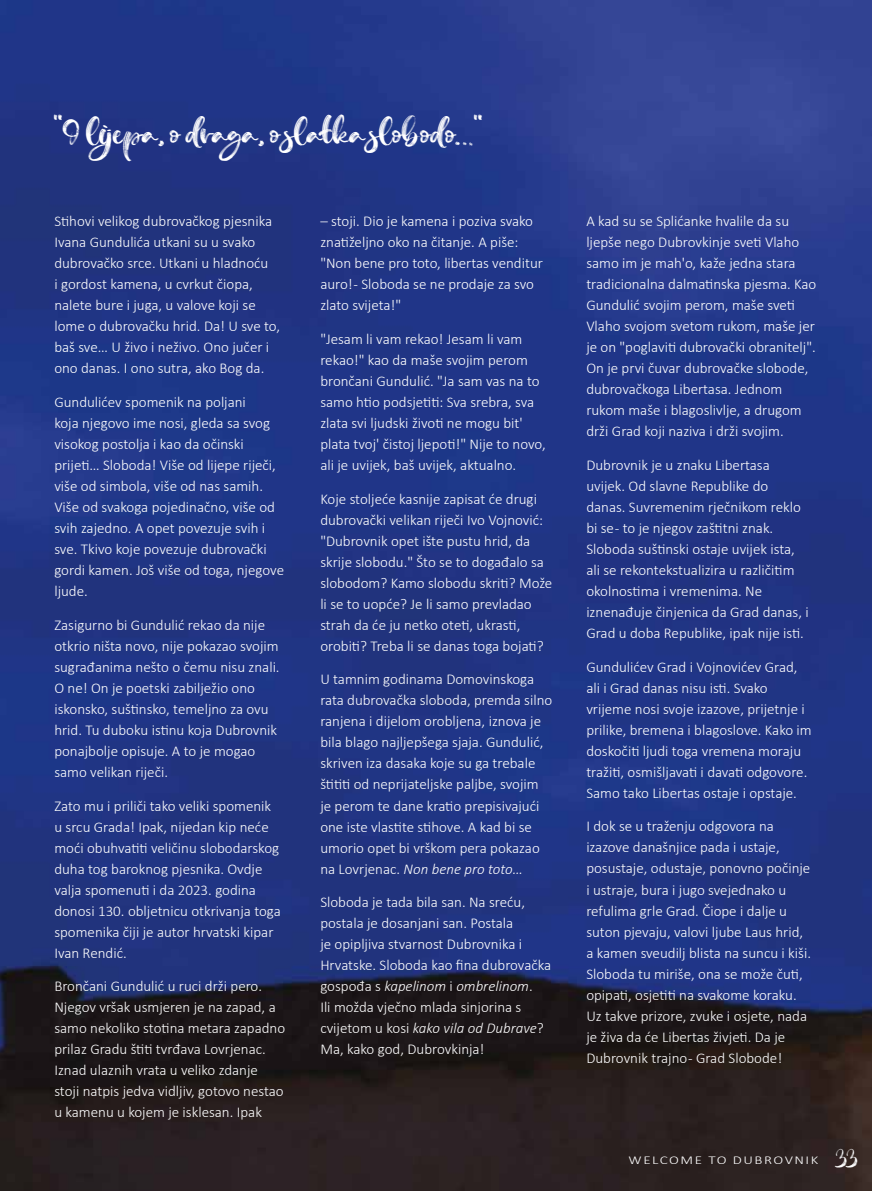
<style>
.page{position:relative;width:872px;height:1191px;background:#fff}
.page>*{position:absolute;margin:0;border:0;box-sizing:border-box;transform-origin:0 0}
.t1{font:36px "Mellina Nidda";color:#fff}
.t2{font:27px "Mellina Nidda";color:#fff}
.t3{font:300 15px/21px "Calibri";color:#fff}
.t4{font:300 12px "Calibri";letter-spacing:.1em;color:#fff;scale:1.25 1}
.s1{font-style:italic}
</style>
<div class="page">
<img style="left:0;top:0;width:872px;height:1191px">
<h1 class="t1" style="left:54px;top:110px;width:430px">"O lijepa, o draga, o slatka slobodo…"</h1>
<p class="t3" style="left:54px;top:210px;width:227px">Stihovi velikog dubrovačkog pjesnika Ivana Gundulića utkani su u svako dubrovačko srce. Utkani u hladnoću<br>i gordost kamena, u cvrkut čiopa, nalete bure i juga, u valove koji se lome o dubrovačku hrid. Da! U sve to, baš sve… U živo i neživo. Ono jučer i ono danas. I ono sutra, ako Bog da.</p>
<p class="t3" style="left:54px;top:391px;width:231px">Gundulićev spomenik na poljani<br>koja njegovo ime nosi, gleda sa svog visokog postolja i kao da očinski prijeti… Sloboda! Više od lijepe riječi, više od simbola, više od nas samih.<br>Više od svakoga pojedinačno, više od svih zajedno. A opet povezuje svih i sve. Tkivo koje povezuje dubrovački gordi kamen. Još više od toga, njegove ljude.</p>
<p class="t3" style="left:54px;top:614px;width:227px">Zasigurno bi Gundulić rekao da nije otkrio ništa novo, nije pokazao svojim sugrađanima nešto o čemu nisu znali.<br>O ne! On je poetski zabilježio ono iskonsko, suštinsko, temeljno za ovu hrid. Tu duboku istinu koja Dubrovnik ponajbolje opisuje. A to je mogao samo velikan riječi.</p>
<p class="t3" style="left:54px;top:795px;width:228px">Zato mu i priliči tako veliki spomenik u srcu Grada! Ipak, nijedan kip neće moći obuhvatiti veličinu slobodarskog duha tog baroknog pjesnika. Ovdje valja spomenuti i da 2023. godina donosi 130. obljetnicu otkrivanja toga spomenika čiji je autor hrvatski kipar Ivan Rendić.</p>
<p class="t3" style="left:54px;top:975px;width:232px">Brončani Gundulić u ruci drži pero.<br>Njegov vršak usmjeren je na zapad, a samo nekoliko stotina metara zapadno prilaz Gradu štiti tvrđava Lovrjenac.<br>Iznad ulaznih vrata u veliko zdanje stoji natpis jedva vidljiv, gotovo nestao u kamenu u kojem je isklesan. Ipak</p>
<p class="t3" style="left:320px;top:210px;width:224px">– stoji. Dio je kamena i poziva svako znatiželjno oko na čitanje. A piše: "Non bene pro toto, libertas venditur auro! - Sloboda se ne prodaje za svo zlato svijeta!"</p>
<p class="t3" style="left:320px;top:328px;width:227px">"Jesam li vam rekao! Jesam li vam rekao!" kao da maše svojim perom brončani Gundulić. "Ja sam vas na to samo htio podsjetiti: Sva srebra, sva zlata svi ljudski životi ne mogu bit' plata tvoj' čistoj ljepoti!" Nije to novo, ali je uvijek, baš uvijek, aktualno.</p>
<p class="t3" style="left:320px;top:488px;width:233px">Koje stoljeće kasnije zapisat će drugi dubrovački velikan riječi Ivo Vojnović: "Dubrovnik opet ište pustu hrid, da skrije slobodu." Što se to događalo sa slobodom? Kamo slobodu skriti? Može li se to uopće? Je li samo prevladao strah da će ju netko oteti, ukrasti, orobiti? Treba li se danas toga bojati?</p>
<p class="t3" style="left:320px;top:669px;width:233px">U tamnim godinama Domovinskoga rata dubrovačka sloboda, premda silno ranjena i dijelom orobljena, iznova je bila blago najljepšega sjaja. Gundulić, skriven iza dasaka koje su ga trebale štititi od neprijateljske paljbe, svojim je perom te dane kratio prepisivajući one iste vlastite stihove. A kad bi se umorio opet bi vrškom pera pokazao na Lovrjenac. <span class="s1">Non bene pro toto…</span></p>
<p class="t3" style="left:320px;top:891px;width:232px">Sloboda je tada bila san. Na sreću, postala je dosanjani san. Postala<br>je opipljiva stvarnost Dubrovnika i Hrvatske. Sloboda kao fina dubrovačka gospođa s <span class="s1">kapelinom</span> i <span class="s1">ombrelinom</span>.<br>Ili možda vječno mlada sinjorina s cvijetom u kosi <span class="s1">kako vila od Dubrave</span>?<br>Ma, kako god, Dubrovkinja!</p>
<p class="t3" style="left:586px;top:210px;width:231px">A kad su se Splićanke hvalile da su ljepše nego Dubrovkinje sveti Vlaho samo im je mah'o, kaže jedna stara tradicionalna dalmatinska pjesma. Kao Gundulić svojim perom, maše sveti Vlaho svojom svetom rukom, maše jer je on "poglaviti dubrovački obranitelj".<br>On je prvi čuvar dubrovačke slobode, dubrovačkoga Libertasa. Jednom rukom maše i blagoslivlje, a drugom drži Grad koji naziva i drži svojim.</p>
<p class="t3" style="left:586px;top:454px;width:224px">Dubrovnik je u znaku Libertasa uvijek. Od slavne Republike do danas. Suvremenim rječnikom reklo bi se - to je njegov zaštitni znak.<br>Sloboda suštinski ostaje uvijek ista, ali se rekontekstualizira u različitim okolnostima i vremenima. Ne iznenađuje činjenica da Grad danas, i Grad u doba Republike, ipak nije isti.</p>
<p class="t3" style="left:586px;top:656px;width:227px">Gundulićev Grad i Vojnovićev Grad, ali i Grad danas nisu isti. Svako vrijeme nosi svoje izazove, prijetnje i prilike, bremena i blagoslove. Kako im doskočiti ljudi toga vremena moraju tražiti, osmišljavati i davati odgovore.<br>Samo tako Libertas ostaje i opstaje.</p>
<p class="t3" style="left:586px;top:816px;width:226px">I dok se u traženju odgovora na izazove današnjice pada i ustaje, posustaje, odustaje, ponovno počinje i ustraje, bura i jugo svejednako u refulima grle Grad. Čiope i dalje u suton pjevaju, valovi ljube Laus hrid, a kamen sveudilj blista na suncu i kiši.<br>Sloboda tu miriše, ona se može čuti, opipati, osjetiti na svakome koraku.<br>Uz takve prizore, zvuke i osjete, nada je živa da će Libertas živjeti. Da je Dubrovnik trajno - Grad Slobode!</p>
<p class="t4" style="left:628px;top:1152px;width:153px">WELCOME TO DUBROVNIK</p>
<h2 class="t2" style="left:836px;top:1142px;width:23px">33</h2>
</div>
